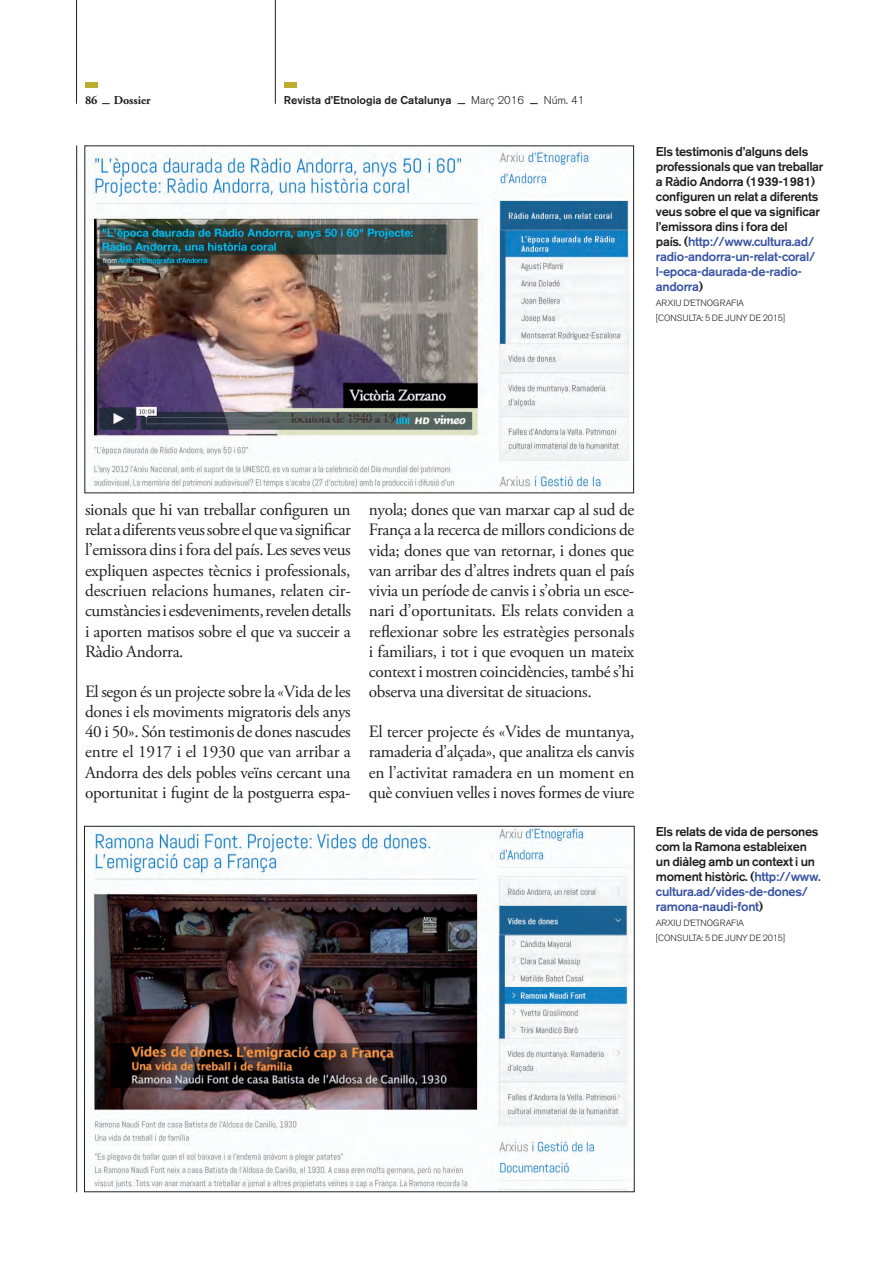
<style>
.page{position:relative;width:893px;height:1263px;background:#fff}
.page>*{position:absolute;margin:0;border:0;box-sizing:border-box;transform-origin:0 0}
.t1{font:17.25px/20.2px "Adobe Garamond Pro";letter-spacing:-.02em;color:#231f20;text-align:justify}
.t2{font:500 12.75px/15px "Akzidenz Grotesk BE";letter-spacing:-.02em;color:#231f20}
.t3{font:700 12px "Adobe Garamond Pro";color:#231f20}
.t4{font:500 11.25px "Akzidenz Grotesk BE";color:#231f20}
.t5{font:300 11.25px "Akzidenz Grotesk BE";color:#231f20}
.t6{font:300 9px/15px "Akzidenz Grotesk BE";color:#231f20}
.s1{color:#3853a3}
</style>
<div class="page">
<hr style="left:275px;top:0;width:1px;height:104px;background:#231f20">
<hr style="left:76px;top:0;width:1px;height:104px;background:#231f20">
<hr style="left:76px;top:145px;width:1px;height:1047px;background:#231f20">
<div style="left:85px;top:82px;width:12px;height:6px;background:#bcad31"></div>
<div style="left:284px;top:82px;width:12px;height:6px;background:#bcad31"></div>
<img style="left:89px;top:147px;width:542px;height:344px">
<img style="left:90px;top:828px;width:541px;height:362px">
<p class="t3" style="left:85px;top:93px;width:14px">86</p>
<p class="t3" style="left:114px;top:93px;width:39px">Dossier</p>
<p class="t4" style="left:284px;top:93px;width:169px">Revista d’Etnologia de Catalunya</p>
<p class="t5" style="left:471px;top:94px;width:54px">MARÇ 2016</p>
<p class="t5" style="left:544px;top:94px;width:42px">NÚM. 41</p>
<p class="t2" style="left:656px;top:143px;width:169px">Els testimonis d’alguns dels professionals que van treballar a Ràdio Andorra (1939-1981) configuren un relat a diferents veus sobre el que va significar l’emissora dins i fora del<br>país. (<span class="s1">http://www.cultura.ad/ radio-andorra-un-relat-coral/ l-epoca-daurada-de-radio&shy;andorra</span>)</p>
<p class="t6" style="left:656px;top:295px;width:131px">ARXIU D’ETN OGR AFIA [CONSULTA: 5 DE JUNY DE 2015]</p>
<p class="t1" style="left:85px;top:500px;width:268px">sionals que hi van treballar configuren un relat a diferents veus sobre el que va significar l’emissora dins i fora del país. Les seves veus expliquen aspectes tècnics i professionals, descriuen relacions humanes, relaten cir&shy;cumstàncies i esdeveniments, revelen detalls i aporten matisos sobre el que va succeir a Ràdio Andorra.</p>
<p class="t1" style="left:85px;top:681px;width:267px">El segon és un projecte sobre la «Vida de les dones i els moviments migratoris dels anys 40 i 50». Són testimonis de dones nascudes entre el 1917 i el 1930 que van arribar a Andorra des dels pobles veïns cercant una oportunitat i fugint de la postguerra espa-</p>
<p class="t1" style="left:369px;top:500px;width:267px">nyola; dones que van marxar cap al sud de França a la recerca de millors condicions de vida; dones que van retornar, i dones que van arribar des d’altres indrets quan el país vivia un període de canvis i s’obria un esce&shy;nari d’oportunitats. Els relats conviden a reflexionar sobre les estratègies personals i familiars, i tot i que evoquen un mateix context i mostren coincidències, també s’hi observa una diversitat de situacions.</p>
<p class="t1" style="left:369px;top:722px;width:267px">El tercer projecte és «Vides de muntanya, ramaderia d’alçada», que analitza els canvis en l’activitat ramadera en un moment en què conviuen velles i noves formes de viure</p>
<p class="t2" style="left:656px;top:824px;width:166px">Els relats de vida de persones com la Ramona estableixen un diàleg amb un context i un moment històric. (<span class="s1">http://www. cultura.ad/vides-de-dones/ ramona-naudi-font</span>)</p>
<p class="t6" style="left:656px;top:916px;width:131px">ARXIU D’ETN OGR AFIA [CONSULTA: 5 DE JUNY DE 2015]</p>
</div>
